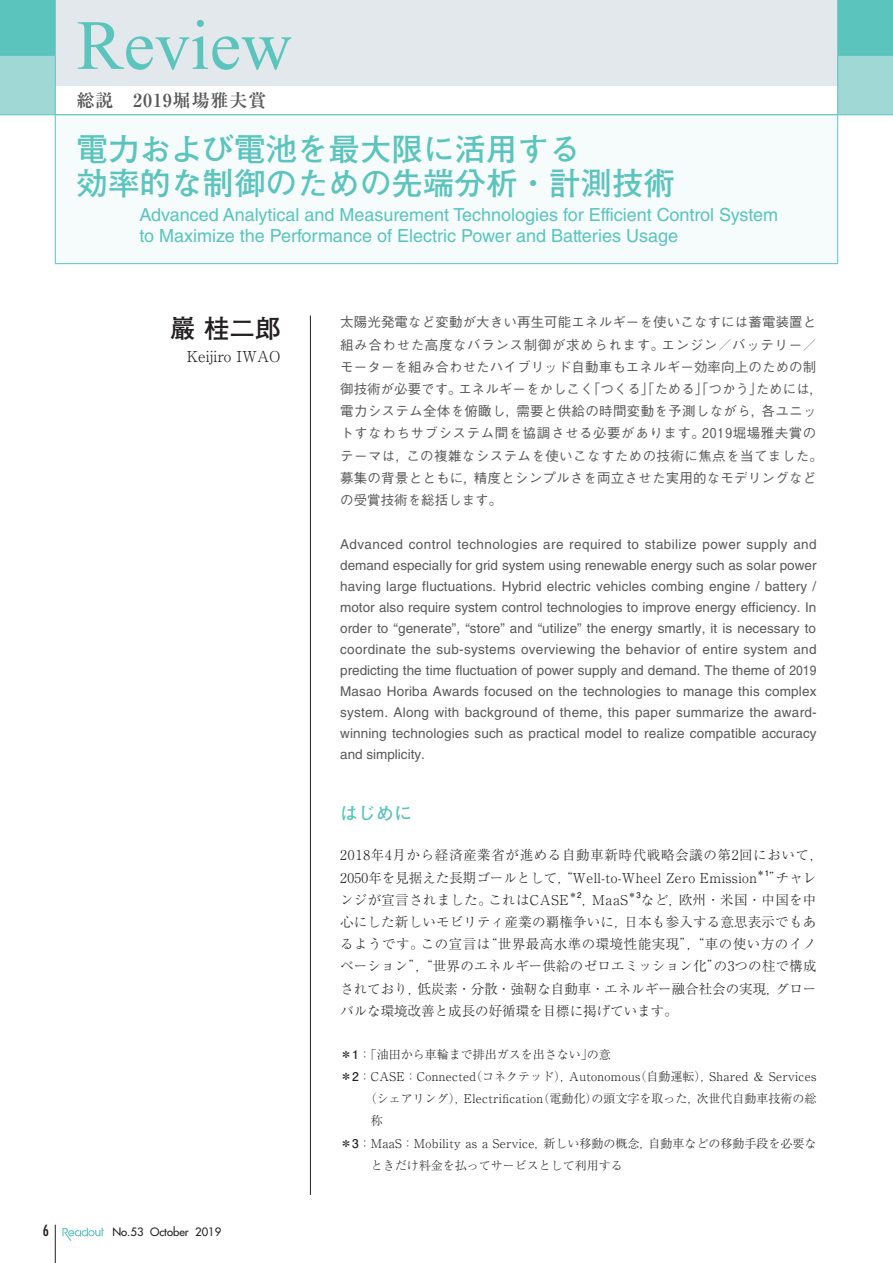
<style>
.page{position:relative;width:893px;height:1263px;background:#fff}
.page>*{position:absolute;margin:0;border:0;box-sizing:border-box;transform-origin:0 0}
.t1{font:70.5px "Times New Roman";color:#5ac4bd}
.t2{font:700 31.5px/34.5px "Futo Go B101 Pro";color:#5ac4bd}
.t3{font:700 25.5px "Futo Go B101 Pro";color:#231f20}
.t4{font:18px/21px "Helvetica LT Std";color:#5ac4bd}
.t5{font:700 18px "Ryumin Pro";letter-spacing:.05em;color:#57585a}
.t6{font:700 18px "Futo Go B101 Pro";color:#5ac4bd}
.t7{font:300 15px "Ryumin Pro";color:#231f20}
.t8{font:condensed 15px "Futura";color:#231f20}
.t9{font:13.5px/21px "Helvetica LT Std";letter-spacing:.01em;color:#57585a;text-align:justify}
.t10{font:500 13.5px/22.2px "Gothic BBB Pro";letter-spacing:.015em;color:#57585a}
.t11{font:300 13.5px/22.2px "Ryumin Pro";letter-spacing:.02em;color:#231f20;text-align:justify}
.t12{font:300 13.5px/22.2px "Ryumin Pro";letter-spacing:.04em;color:#231f20}
.t13{font:300 12px "Ryumin Pro";color:#231f20}
.t14{font:300 12px "Ryumin Pro";letter-spacing:.03em;color:#231f20}
.t15{font:11.25px "Futura";color:#231f20}
.t16{font:700 7.8px "Futo Go B101 Pro";color:#231f20}
.s1{font-family:"Futo Go B101 Pro";font-weight:700}
</style>
<div class="page">
<hr style="left:55px;top:1225px;width:1px;height:38px;background:#231f20">
<svg style="left:63px;top:1227px;width:41px;height:14px"></svg>
<div style="left:0;top:0;width:893px;height:55px;background:#5ac4bd"></div>
<div style="left:55px;top:0;width:783px;height:85px;background:#e2e8eb"></div>
<svg style="left:0;top:56px;width:893px;height:58px;fill:#e2e8eb"></svg>
<hr style="left:55px;top:0;width:1px;height:55px;background:#5ac4bd">
<hr style="left:837px;top:0;width:1px;height:55px;background:#5ac4bd">
<hr style="left:0;top:55px;width:56px;height:1px;background:#5ac4bd">
<hr style="left:837px;top:55px;width:56px;height:1px;background:#5ac4bd">
<hr style="left:0;top:114px;width:55px;height:1px;background:#5ac4bd">
<svg style="left:55px;top:56px;width:1px;height:58px"></svg>
<svg style="left:837px;top:56px;width:1px;height:58px"></svg>
<hr style="left:838px;top:114px;width:55px;height:1px;background:#5ac4bd">
<div style="left:55px;top:115px;width:783px;height:149px;background:#f6fbfb"></div>
<hr style="left:55px;top:115px;width:1px;height:148px;background:#5ac4bd">
<hr style="left:55px;top:114px;width:783px;height:1px;background:#5ac4bd">
<hr style="left:837px;top:115px;width:1px;height:148px;background:#5ac4bd">
<hr style="left:55px;top:263px;width:783px;height:1px;background:#5ac4bd">
<hr style="left:310px;top:316px;width:1px;height:879px;background:#231f20">
<h1 class="t1" style="left:77px;top:-2px;width:217px">Review</h1>
<h3 class="t5" style="left:77px;top:86px;width:191px">総説　2019堀場雅夫賞</h3>
<h2 class="t2" style="left:77px;top:128px;width:600px">電力および電池を最大限に活用する<br>効率的な制御のための先端分析・計測技術</h2>
<h3 class="t4" style="left:140px;top:204px;width:640px">Advanced Analytical and Measurement Technologies for Efficient Control System to Maximize the Performance of Electric Power and Batteries Usage</h3>
<h3 class="t3" style="left:170px;top:308px;width:112px">巖 桂二郎</h3>
<p class="t7" style="left:187px;top:344px;width:95px">Keijiro IWAO</p>
<p class="t8" style="left:43px;top:1221px;width:8px">6</p>
<p class="t15" style="left:112px;top:1225px;width:110px">No.53 October 2019</p>
<p class="t10" style="left:340px;top:310px;width:485px">太陽光発電など変動が大きい再生可能エネルギーを使いこなすには蓄電装置と組み合わせた高度なバランス制御が求められます。エンジン／バッテリー／モーターを組み合わせたハイブリッド自動車もエネルギー効率向上のための制御技術が必要です。エネルギーをかしこく「つくる」「ためる」「つかう」ためには，電力システム全体を俯瞰し，需要と供給の時間変動を予測しながら，各ユニットすなわちサブシステム間を協調させる必要があります。2019堀場雅夫賞のテーマは，この複雑なシステムを使いこなすための技術に焦点を当てました。募集の背景とともに，精度とシンプルさを両立させた実用的なモデリングなどの受賞技術を総括します。</p>
<p class="t9" style="left:340px;top:533px;width:478px">Advanced control technologies are required to stabilize power supply and demand especially for grid system using renewable energy such as solar power having large fluctuations. Hybrid electric vehicles combing engine / battery / motor also require system control technologies to improve energy efficiency. In order to “generate”, “store” and “utilize” the energy smartly, it is necessary to coordinate the sub-systems overviewing the behavior of entire system and predicting the time fluctuation of power supply and demand. The theme of 2019<br>Masao Horiba Awards focused on the technologies to manage this complex system. Along with background of theme, this paper summarize the award&shy;winning technologies such as practical model to realize compatible accuracy and simplicity.</p>
<h3 class="t6" style="left:340px;top:799px;width:73px">はじめに</h3>
<p class="t12" style="left:340px;top:843px;width:485px">2018年4月から経済産業省が進める自動車新時代戦略会議の第2回において，<br>2050年を見据えた長期ゴールとして，“Well-to-Wheel Zero Emission</p>
<p class="t16" style="left:757px;top:867px;width:14px">＊1</p>
<p class="t11" style="left:769px;top:865px;width:49px">”チャレ</p>
<p class="t11" style="left:340px;top:887px;width:230px">ンジが宣言されました。これはCASE</p>
<p class="t16" style="left:569px;top:889px;width:14px">＊2</p>
<p class="t11" style="left:582px;top:887px;width:48px">，MaaS</p>
<p class="t16" style="left:628px;top:889px;width:14px">＊3</p>
<p class="t11" style="left:340px;top:887px;width:478px;text-indent:301px">など，欧州・米国・中国を中心にした新しいモビリティ産業の覇権争いに，日本も参入する意思表示でもあるようです。この宣言は“世界最高水準の環境性能実現”，“車の使い方のイノベーション”，“世界のエネルギー供給のゼロエミッション化”の3つの柱で構成されており，低炭素・分散・強靭な自動車・エネルギー融合社会の実現，グローバルな環境改善と成長の好循環を目標に掲げています。</p>
<p class="t13" style="left:340px;top:1045px;width:272px"><span class="s1">＊1</span>：「油田から車輪まで排出ガスを出さない」の意</p>
<p class="t14" style="left:340px;top:1067px;width:478px"><span class="s1">＊2</span>：CASE：Connected（コネクテッド），Autonomous（自動運転），Shared &amp; Services</p>
<p class="t13" style="left:365px;top:1089px;width:453px">（シェアリング），Electrification（電動化）の頭文字を取った，次世代自動車技術の総</p>
<p class="t13" style="left:371px;top:1111px;width:13px">称</p>
<p class="t13" style="left:340px;top:1134px;width:478px"><span class="s1">＊3</span>：MaaS：Mobility as a Service，新しい移動の概念，自動車などの移動手段を必要な</p>
<p class="t13" style="left:371px;top:1156px;width:253px">ときだけ料金を払ってサービスとして利用する</p>
</div>
